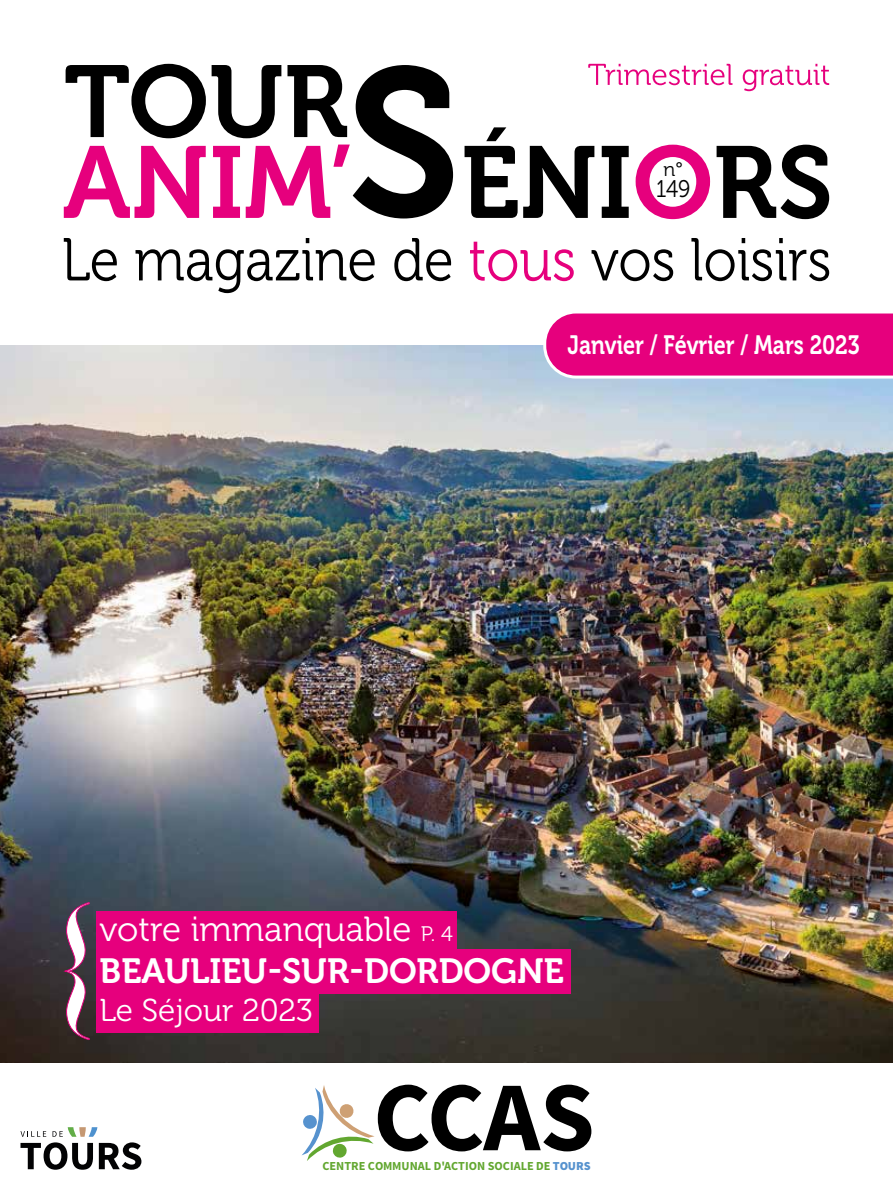
<style>
.page{position:relative;width:893px;height:1191px;background:#fff}
.page>*{position:absolute;margin:0;border:0;box-sizing:border-box;transform-origin:0 0}
.t1{font:34.8px "Museo 700";color:#fff}
.t2{font:34.8px "Museo 300";color:#fff}
.t3{font:31.5px "Museo 300";color:#fff}
.t4{font:26.4px "Museo 700";color:#fff;scale:.82 1}
.t5{font:24px "Museo 300";color:#000;scale:.9 1}
.t6{font:19.5px "Museo 300";color:#000}
.t7{font:700 12.3px "Source Sans Pro";color:#62a730}
.s1{font-size:21px}
.s2{font-weight:900;color:#5692ce}
</style>
<div class="page">
<img style="left:0;top:345px;width:893px;height:718px">
<svg style="left:302px;top:1084px;width:289px;height:77px"></svg>
<svg style="left:588px;top:64px;width:144px;height:21px"></svg>
<svg style="left:743px;top:64px;width:86px;height:27px"></svg>
<svg style="left:66px;top:64px;width:140px;height:74px"></svg>
<svg style="left:64px;top:146px;width:142px;height:72px"></svg>
<svg style="left:212px;top:65px;width:241px;height:153px"></svg>
<svg style="left:602px;top:146px;width:27px;height:72px"></svg>
<svg style="left:636px;top:145px;width:74px;height:74px"></svg>
<svg style="left:717px;top:145px;width:112px;height:74px"></svg>
<svg style="left:64px;top:238px;width:53px;height:43px"></svg>
<svg style="left:136px;top:238px;width:239px;height:55px"></svg>
<svg style="left:394px;top:238px;width:57px;height:43px"></svg>
<svg style="left:470px;top:242px;width:104px;height:39px"></svg>
<svg style="left:592px;top:249px;width:81px;height:32px"></svg>
<svg style="left:691px;top:238px;width:138px;height:43px"></svg>
<svg style="left:465px;top:127px;width:129px;height:91px"></svg>
<div style="left:97px;top:949px;width:474px;height:44px;background:#e6007d"></div>
<div style="left:97px;top:988px;width:222px;height:44px;background:#e6007d"></div>
<div style="left:97px;top:912px;width:360px;height:37px;background:#e6007d"></div>
<svg style="left:62px;top:897px;width:28px;height:148px"></svg>
<svg style="left:542px;top:313px;width:351px;height:67px;background:#e51889"></svg>
<svg style="left:21px;top:1142px;width:72px;height:27px"></svg>
<svg style="left:99px;top:1142px;width:42px;height:27px"></svg>
<svg style="left:21px;top:1131px;width:25px;height:5px"></svg>
<svg style="left:53px;top:1127px;width:44px;height:9px"></svg>
<h3 class="t6" style="left:663px;top:158px;width:21px">n°</h3>
<h3 class="t5" style="left:656px;top:175px;width:39px">149</h3>
<h3 class="t4" style="left:567px;top:330px;width:358px">Janvier / Février / Mars 2023</h3>
<h1 class="t2" style="left:100px;top:910px;width:355px">votre immanquable <span class="s1">P. 4</span></h1>
<h1 class="t1" style="left:100px;top:951px;width:466px">BEAULIEU-SUR-DORDOGNE</h1>
<h2 class="t3" style="left:100px;top:992px;width:215px">Le Séjour 2023</h2>
<p class="t7" style="left:322px;top:1157px;width:270px">CENTRE COMMUNAL D'ACTION SOCIALE DE <span class="s2">TOURS</span></p>
</div>
